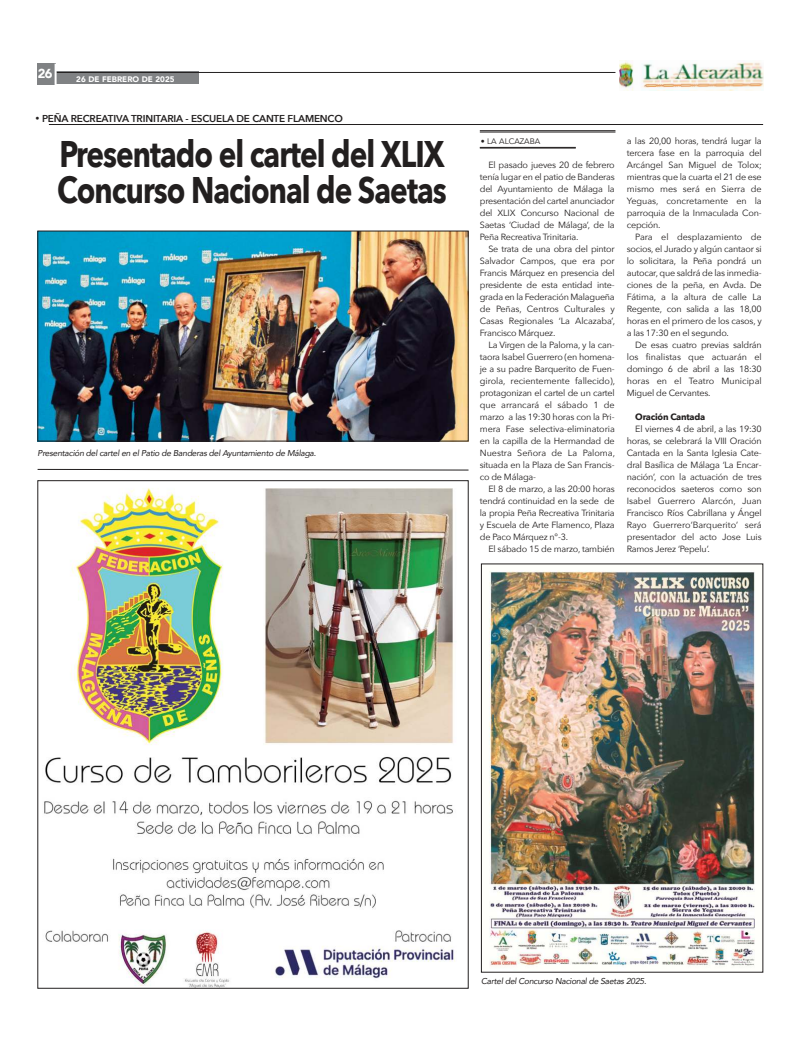
<style>
.page{position:relative;width:800px;height:1049px;background:#fff}
.page>*{position:absolute;margin:0;border:0;box-sizing:border-box;transform-origin:0 0}
.t1{font:700 37px/36px "Avenir Next";letter-spacing:-.03em;color:#221f1f;scale:.8 1}
.t2{font:900 13px "Avenir";color:#fff}
.t3{font:600 10px "Avenir Next";letter-spacing:-.02em;color:#221f1f}
.t4{font:9px/12px "Avenir Next";letter-spacing:-.025em;color:#221f1f;text-align:justify}
.t5{font:700 9px "Avenir Next";letter-spacing:-.025em;color:#221f1f}
.t6{font:italic 8.5px "Avenir";letter-spacing:-.03em;color:#221f1f}
.t7{font:900 8px "Avenir";color:#fff}
.t8{font:8px "Avenir";color:#221f1f}
.s1{font-family:"Avenir";font-weight:400;font-size:8px}
</style>
<div class="page">
<hr style="left:49px;top:124px;width:714px;height:1px;background:#221f1f">
<img style="left:619px;top:60px;width:144px;height:31px">
<div style="left:52px;top:71px;width:147px;height:13px;background:#808284"></div>
<hr style="left:56px;top:72px;width:559px;height:1px;background:#221f1f">
<div style="left:37px;top:64px;width:18px;height:21px;background:#808284"></div>
<hr style="left:55px;top:64px;width:2px;height:21px;background:#fff">
<img style="left:40px;top:233px;width:426px;height:206px">
<div style="left:38px;top:231px;width:430px;height:210px;border:1px solid #221f1f"></div>
<img style="left:44px;top:488px;width:411px;height:498px">
<svg style="left:37px;top:469px;width:431px;height:1px"></svg>
<img style="left:489px;top:570px;width:266px;height:397px">
<hr style="left:479px;top:130px;width:136px;height:1px;background:#221f1f">
<hr style="left:479px;top:132px;width:136px;height:1px;background:#221f1f">
<hr style="left:479px;top:147px;width:96px;height:1px;background:#221f1f">
<hr style="left:479px;top:148px;width:96px;height:1px;background:#221f1f">
<h2 class="t2" style="left:38px;top:66px;width:16px">26</h2>
<p class="t7" style="left:76px;top:74px;width:100px">26 DE FEBRERO DE 2025</p>
<p class="t3" style="left:36px;top:112px;width:308px"><span class="s1">ï</span> PEÑA RECREATIVA TRINITARIA - ESCUELA DE CANTE FLAMENCO</p>
<h1 class="t1" style="left:57px;top:136px;width:488px">Presentado el cartel del XLIX<br>Concurso Nacional de Saetas</h1>
<p class="t6" style="left:38px;top:450px;width:280px">Presentación del cartel en el Patio de Banderas del Ayuntamiento de Málaga.</p>
<p class="t8" style="left:480px;top:136px;width:61px">ï LA ALCAZABA</p>
<p class="t4" style="left:479px;top:159px;width:136px;text-indent:9px">El pasado jueves 20 de febrero tenía lugar en el patio de Banderas del Ayuntamiento de Málaga la presentación del cartel anunciador del XLIX Concurso Nacional de Saetas ‘Ciudad de Málaga’, de la Peña Recreativa Trinitaria.</p>
<p class="t4" style="left:479px;top:243px;width:137px;text-indent:9px">Se trata de una obra del pintor Salvador Campos, que era por Francis Márquez en presencia del presidente de esta entidad inte&shy;grada en la Federación Malagueña de Peñas, Centros Culturales y Casas Regionales ‘La Alcazaba’, Francisco Márquez.</p>
<p class="t4" style="left:479px;top:339px;width:137px;text-indent:9px">La Virgen de la Paloma, y la can&shy;taora Isabel Guerrero (en homena&shy;je a su padre Barquerito de Fuen&shy;girola, recientemente fallecido), protagonizan el cartel de un cartel que arrancará el sábado 1 de marzo a las 19:30 horas con la Pri&shy;mera Fase selectiva-eliminatoria en la capilla de la Hermandad de Nuestra Señora de La Paloma, situada en la Plaza de San Francis&shy;co de Málaga-</p>
<p class="t4" style="left:479px;top:483px;width:136px;text-indent:9px">El 8 de marzo, a las 20:00 horas tendrá continuidad en la sede de la propia Peña Recreativa Trinitaria y Escuela de Arte Flamenco, Plaza de Paco Márquez n°-3.</p>
<p class="t4" style="left:488px;top:543px;width:128px">El sábado 15 de marzo, también</p>
<p class="t4" style="left:626px;top:135px;width:136px">a las 20,00 horas, tendrá lugar la tercera fase en la parroquia del Arcángel San Miguel de Tolox; mientras que la cuarta el 21 de ese mismo mes será en Sierra de Yeguas, concretamente en la parroquia de la Inmaculada Con&shy;cepción.</p>
<p class="t4" style="left:626px;top:231px;width:136px;text-indent:9px">Para el desplazamiento de socios, el Jurado y algún cantaor si lo solicitara, la Peña pondrá un autocar, que saldrá de las inmedia&shy;ciones de la peña, en Avda. De Fátima, a la altura de calle La Regente, con salida a las 18,00 horas en el primero de los casos, y a las 17:30 en el segundo.</p>
<p class="t4" style="left:626px;top:339px;width:136px;text-indent:9px">De esas cuatro previas saldrán los finalistas que actuarán el domingo 6 de abril a las 18:30 horas en el Teatro Municipal Miguel de Cervantes.</p>
<p class="t5" style="left:635px;top:412px;width:71px">Oración Cantada</p>
<p class="t4" style="left:626px;top:423px;width:136px;text-indent:9px">El viernes 4 de abril, a las 19:30 horas, se celebrará la VIII Oración Cantada en la Santa Iglesia Cate&shy;dral Basílica de Málaga ‘La Encar&shy;nación’, con la actuación de tres reconocidos saeteros como son Isabel Guerrero Alarcón, Juan Francisco Ríos Cabrillana y Ángel Rayo Guerrero’Barquerito’ será presentador del acto Jose Luis Ramos Jerez ‘Pepelu’.</p>
<p class="t6" style="left:481px;top:978px;width:167px">Cartel del Concurso Nacional de Saetas 2025.</p>
</div>
